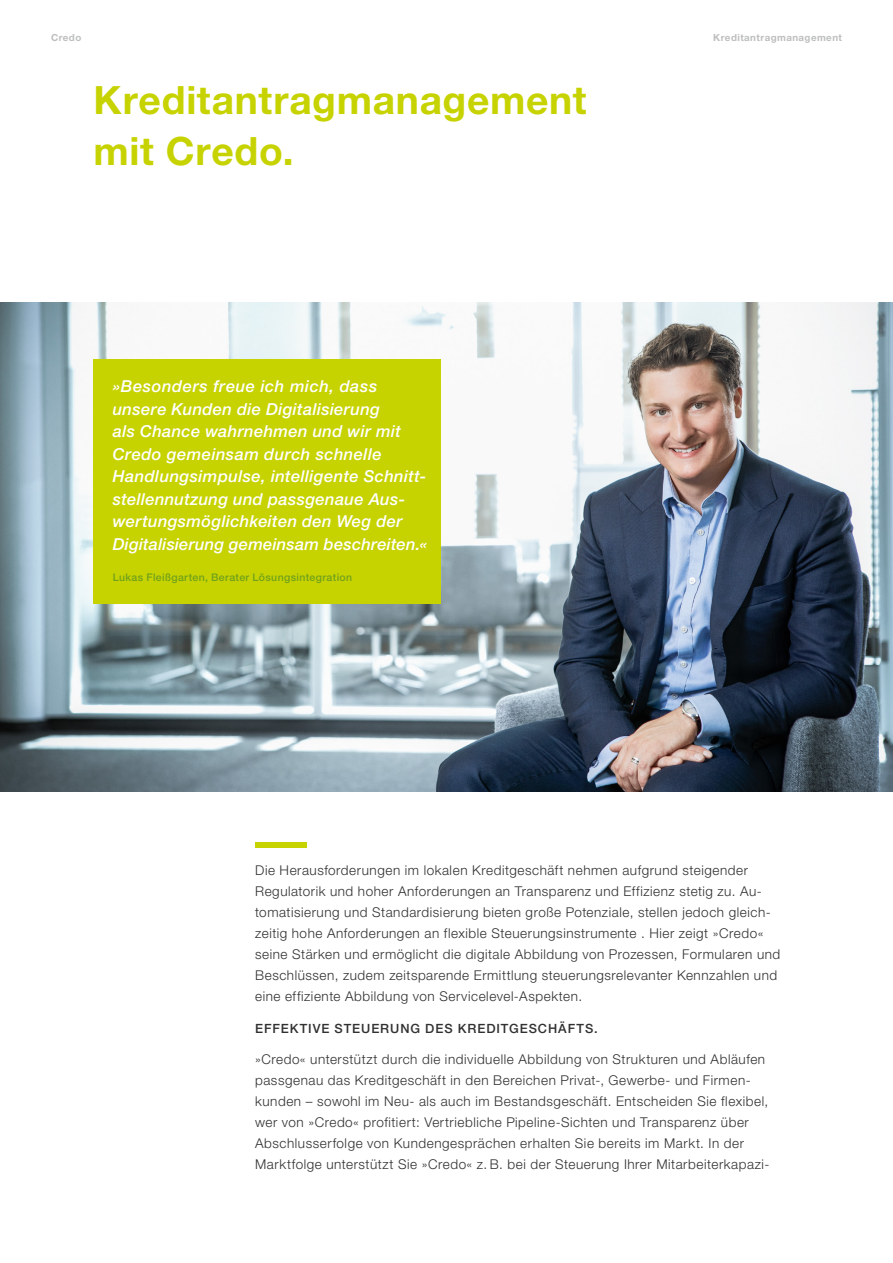
<style>
.page{position:relative;width:893px;height:1263px;background:#fff}
.page>*{position:absolute;margin:0;border:0;box-sizing:border-box;transform-origin:0 0}
.t1{font:700 39px/51px "Helvetica Neue LT Pro";letter-spacing:.02em;color:#c7d300}
.t2{font:italic 500 16.5px/22.5px "Helvetica Neue LT Pro";letter-spacing:.025em;color:#fff}
.t3{font:300 13.5px/21px "Helvetica Neue LT Pro";letter-spacing:.04em;color:#313130}
.t4{font:500 12.75px "Helvetica Neue LT Pro";letter-spacing:.075em;color:#313130}
.t5{font:500 10.5px "Helvetica Neue LT Pro";letter-spacing:.035em;color:#70a11c}
.t6{font:700 9.75px "Helvetica Neue LT Pro";letter-spacing:.045em;color:#bdbebe}
</style>
<div class="page">
<img style="left:0;top:303px;width:893px;height:488px">
<div style="left:255px;top:842px;width:51px;height:5px;background:#c7d300"></div>
<div style="left:94px;top:359px;width:347px;height:245px;background:#c7d300"></div>
<p class="t6" style="left:51px;top:31px;width:32px">Credo</p>
<p class="t6" style="left:713px;top:31px;width:130px">Kreditantragmanagement</p>
<h1 class="t1" style="left:94px;top:73px;width:495px">Kreditantragmanagement mit Credo.</h1>
<p class="t2" style="left:113px;top:375px;width:316px">»Besonders freue ich mich, dass unsere Kunden die Digitalisierung<br>als Chance wahrnehmen und wir mit Credo gemeinsam durch schnelle Handlungsimpulse, intelligente Schnitt&shy;stellennutzung und passgenaue Aus&shy;wertungsmöglichkeiten den Weg der Digitalisierung gemeinsam beschreiten.«</p>
<p class="t5" style="left:113px;top:571px;width:241px">Lukas Fleißgarten, Berater Lösungsintegration</p>
<p class="t3" style="left:255px;top:860px;width:527px">Die Herausforderungen im lokalen Kreditgeschäft nehmen aufgrund steigender Regulatorik und hoher Anforderungen an Transparenz und Effizienz stetig zu. Au&shy;tomatisierung und Standardisierung bieten große Potenziale, stellen jedoch gleich&shy;zeitig hohe Anforderungen an flexible Steuerungsinstrumente . Hier zeigt »Credo« seine Stärken und ermöglicht die digitale Abbildung von Prozessen, Formularen und Beschlüssen, zudem zeitsparende Ermittlung steuerungsrelevanter Kennzahlen und eine effiziente Abbildung von Servicelevel-Aspekten.</p>
<p class="t4" style="left:255px;top:1021px;width:344px">EFFEKTIVE STEUERUNG DES KREDITGESCHÄFTS.</p>
<p class="t3" style="left:255px;top:1049px;width:516px">»Credo« unterstützt durch die individuelle Abbildung von Strukturen und Abläufen passgenau das Kreditgeschäft in den Bereichen Privat-, Gewerbe- und Firmen&shy;kunden – sowohl im Neu- als auch im Bestandsgeschäft. Entscheiden Sie flexibel, wer von »Credo« profitiert: Vertriebliche Pipeline-Sichten und Transparenz über Abschlusserfolge von Kundengesprächen erhalten Sie bereits im Markt. In der Marktfolge unterstützt Sie »Credo« z. B. bei der Steuerung Ihrer Mitarbeiterkapazi-</p>
</div>
